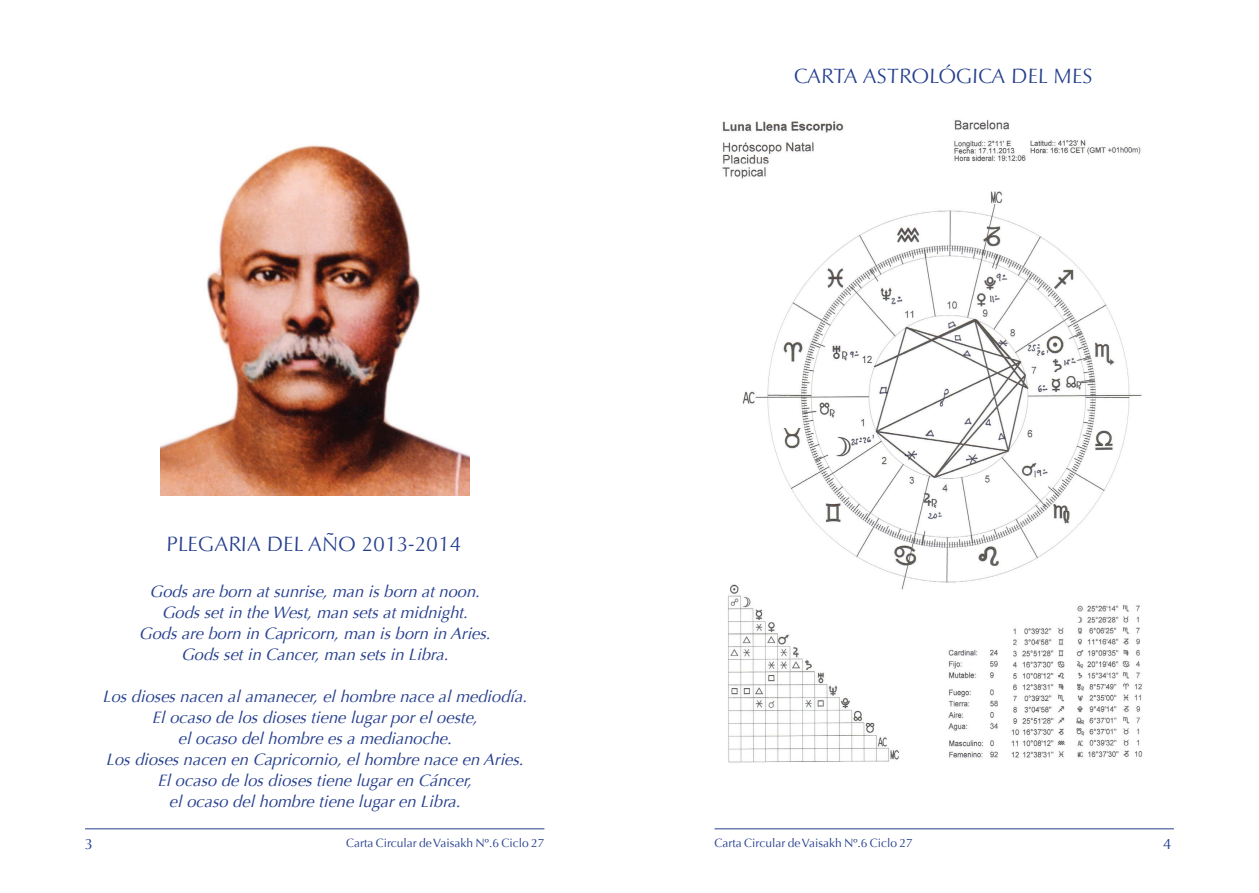
<style>
.page{position:relative;width:1259px;height:893px;background:#fff}
.page>*{position:absolute;margin:0;border:0;box-sizing:border-box;transform-origin:0 0}
.t1{font:italic 21px "Optima";color:#253f8e}
.t2{font:italic 16.5px/21px "Optima";color:#253f8e;text-align:center}
.t3{font:15px "Optima";color:#253f8e}
.t4{font:12px "Optima";color:#253f8e}
</style>
<div class="page">
<hr style="left:714px;top:828px;width:460px;height:1px;background:#253f8e">
<hr style="left:85px;top:828px;width:459px;height:1px;background:#253f8e">
<img style="left:161px;top:145px;width:308px;height:351px">
<img style="left:722px;top:119px;width:421px;height:644px">
<p class="t1" style="left:167px;top:532px;width:301px">PLEGARIA DEL AÑO 2013-2014</p>
<p class="t2" style="left:139px;top:581px;width:358px">Godsareborn atsunrise,man isborn atnoon.<br>Godssetin theWest,man setsatmidnight.<br>Godsareborn in Capricorn,man isborn in Aries.<br>Godssetin Cancer,man setsin Libra.</p>
<p class="t2" style="left:103px;top:687px;width:430px">Losdiosesnacen alamanecer,elhombrenacealmediodía.<br>Elocaso delosdiosestienelugarporeloeste,<br>elocaso delhombreesamedianoche.<br>Losdiosesnacen en Capricornio,elhombrenaceen Aries.<br>Elocaso delosdiosestienelugaren Cáncer,<br>elocaso delhombretienelugaren Libra.</p>
<p class="t1" style="left:795px;top:64px;width:305px">CARTA ASTROLÓGICA DEL MES</p>
<p class="t3" style="left:85px;top:835px;width:10px">3</p>
<p class="t4" style="left:346px;top:836px;width:200px">Carta Circular de Vaisakh Nº.6 Ciclo 27</p>
<p class="t4" style="left:714px;top:836px;width:200px">Carta Circular de Vaisakh Nº.6 Ciclo 27</p>
<p class="t3" style="left:1163px;top:835px;width:10px">4</p>
</div>
